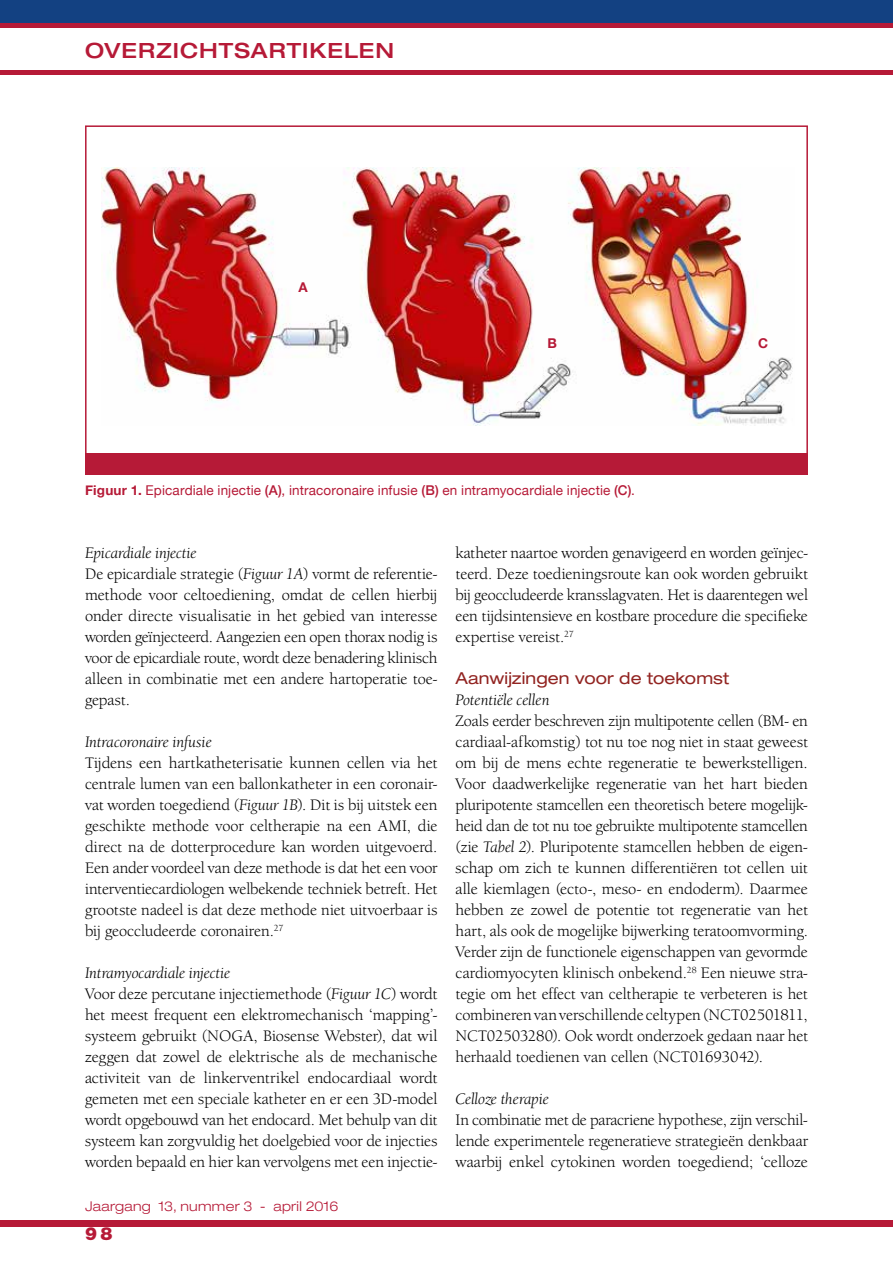
<style>
.page{position:relative;width:893px;height:1263px;background:#fff}
.page>*{position:absolute;margin:0;border:0;box-sizing:border-box;transform-origin:0 0}
.t1{font:500 expanded 21px "Helvetica Neue LT Std";letter-spacing:.05em;color:#b61a37}
.t2{font:900 18px "Helvetica Neue LT Std";color:#b61a37}
.t3{font:16.5px/21px "Berkeley Oldstyle IT Cby BT";color:#000;text-align:justify}
.t4{font:italic 16.5px "Berkeley Oldstyle IT Cby BT";color:#000}
.t5{font:expanded 16.5px "Helvetica Neue LT Std";letter-spacing:.005em;color:#922421}
.t6{font:13.5px "Helvetica Neue";letter-spacing:.01em;color:#b61a37}
.t7{font:300 expanded 13.5px "Helvetica Neue LT Std";letter-spacing:.02em;color:#b61a37}
.t8{font:700 13.5px "Helvetica Neue";color:#b61a37}
.s1{font-weight:700}
.s2{font-weight:500}
.s3{font-style:italic}
</style>
<div class="page">
<div style="left:0;top:0;width:893px;height:23px;background:#134182"></div>
<div style="left:0;top:1220px;width:893px;height:7px;background:#b61a37"></div>
<hr style="left:0;top:70px;width:893px;height:4px;background:#b61a37">
<div style="left:0;top:23px;width:893px;height:5px;background:#b61a37"></div>
<div style="left:85px;top:453px;width:723px;height:21px;background:#b61a37"></div>
<img style="left:102px;top:168px;width:691px;height:258px">
<p class="t1" style="left:85px;top:37px;width:311px">OVERZICHTSARTIKELEN</p>
<p class="t8" style="left:299px;top:277px;width:11px">A</p>
<p class="t8" style="left:548px;top:333px;width:11px">B</p>
<p class="t8" style="left:758px;top:333px;width:12px">C</p>
<p class="t6" style="left:85px;top:480px;width:551px"><span class="s1">Figuur 1.</span> Epicardiale injectie <span class="s2">(A)</span>, intracoronaire infusie <span class="s2">(B)</span> en intramyocardiale injectie <span class="s2">(C)</span>.</p>
<p class="t3" style="left:85px;top:542px;width:354px;text-align:left"><span class="s3">Epicardiale injectie<br></span>De epicardiale strategie (<span class="s3">Figuur 1A</span>) vormt de referentie&shy;methode voor celtoediening, omdat de cellen hierbij onder directe visualisatie in het gebied van interesse worden geïnjecteerd. Aangezien een open thorax nodig is voor de epicardiale route, wordt deze benadering klinisch alleen in combinatie met een andere hartoperatie toe&shy;gepast.</p>
<p class="t4" style="left:85px;top:732px;width:128px">Intracoronaire infusie</p>
<p class="t3" style="left:85px;top:752px;width:354px">Tijdens een hartkatheterisatie kunnen cellen via het centrale lumen van een ballonkatheter in een coronair&shy;vat worden toegediend (<span class="s3">Figuur 1B</span>). Dit is bij uitstek een geschikte methode voor celtherapie na een AMI, die direct na de dotterprocedure kan worden uitgevoerd.<br>Een ander voordeel van deze methode is dat het een voor interventiecardiologen welbekende techniek betreft. Het grootste nadeel is dat deze methode niet uitvoerbaar is bij geoccludeerde coronairen.<sup>27</sup></p>
<p class="t3" style="left:85px;top:962px;width:354px;text-align:left"><span class="s3">Intramyocardiale injectie<br></span>Voor deze percutane injectiemethode (<span class="s3">Figuur 1C</span>) wordt het meest frequent een elektromechanisch ‘mapping’- systeem gebruikt (NOGA, Biosense Webster), dat wil zeggen dat zowel de elektrische als de mechanische activiteit van de linkerventrikel endocardiaal wordt gemeten met een speciale katheter en er een 3D-model wordt opgebouwd van het endocard. Met behulp van dit systeem kan zorgvuldig het doelgebied voor de injecties worden bepaald en hier kan vervolgens met een injectie-</p>
<p class="t7" style="left:85px;top:1198px;width:255px">Jaargang 13, nummer 3 - april 2016</p>
<p class="t2" style="left:85px;top:1222px;width:29px">98</p>
<p class="t3" style="left:455px;top:542px;width:354px">katheter naartoe worden genavigeerd en worden geïnjec&shy;teerd. Deze toedieningsroute kan ook worden gebruikt bij geoccludeerde kransslagvaten. Het is daarentegen wel een tijdsintensieve en kostbare procedure die specifieke expertise vereist.<sup>27</sup></p>
<p class="t5" style="left:455px;top:668px;width:275px">Aanwijzingen voor de toekomst</p>
<p class="t4" style="left:455px;top:690px;width:96px">Potentiële cellen</p>
<p class="t3" style="left:455px;top:710px;width:354px">Zoals eerder beschreven zijn multipotente cellen (BM- en cardiaal-afkomstig) tot nu toe nog niet in staat geweest om bij de mens echte regeneratie te bewerkstelligen.<br>Voor daadwerkelijke regeneratie van het hart bieden pluripotente stamcellen een theoretisch betere mogelijk&shy;heid dan de tot nu toe gebruikte multipotente stamcellen (zie <span class="s3">Tabel 2</span>). Pluripotente stamcellen hebben de eigen&shy;schap om zich te kunnen differentiëren tot cellen uit alle kiemlagen (ecto-, meso- en endoderm). Daarmee hebben ze zowel de potentie tot regeneratie van het hart, als ook de mogelijke bijwerking teratoomvorming.<br>Verder zijn de functionele eigenschappen van gevormde cardiomyocyten klinisch onbekend.<sup>28</sup> Een nieuwe stra&shy;tegie om het effect van celtherapie te verbeteren is het combineren van verschillende celtypen (NCT02501811, NCT02503280). Ook wordt onderzoek gedaan naar het herhaald toedienen van cellen (NCT01693042).</p>
<p class="t4" style="left:455px;top:1089px;width:95px">Celloze therapie</p>
<p class="t3" style="left:455px;top:1109px;width:354px">In combinatie met de paracriene hypothese, zijn verschil&shy;lende experimentele regeneratieve strategieën denkbaar waarbij enkel cytokinen worden toegediend; ‘celloze</p>
</div>
